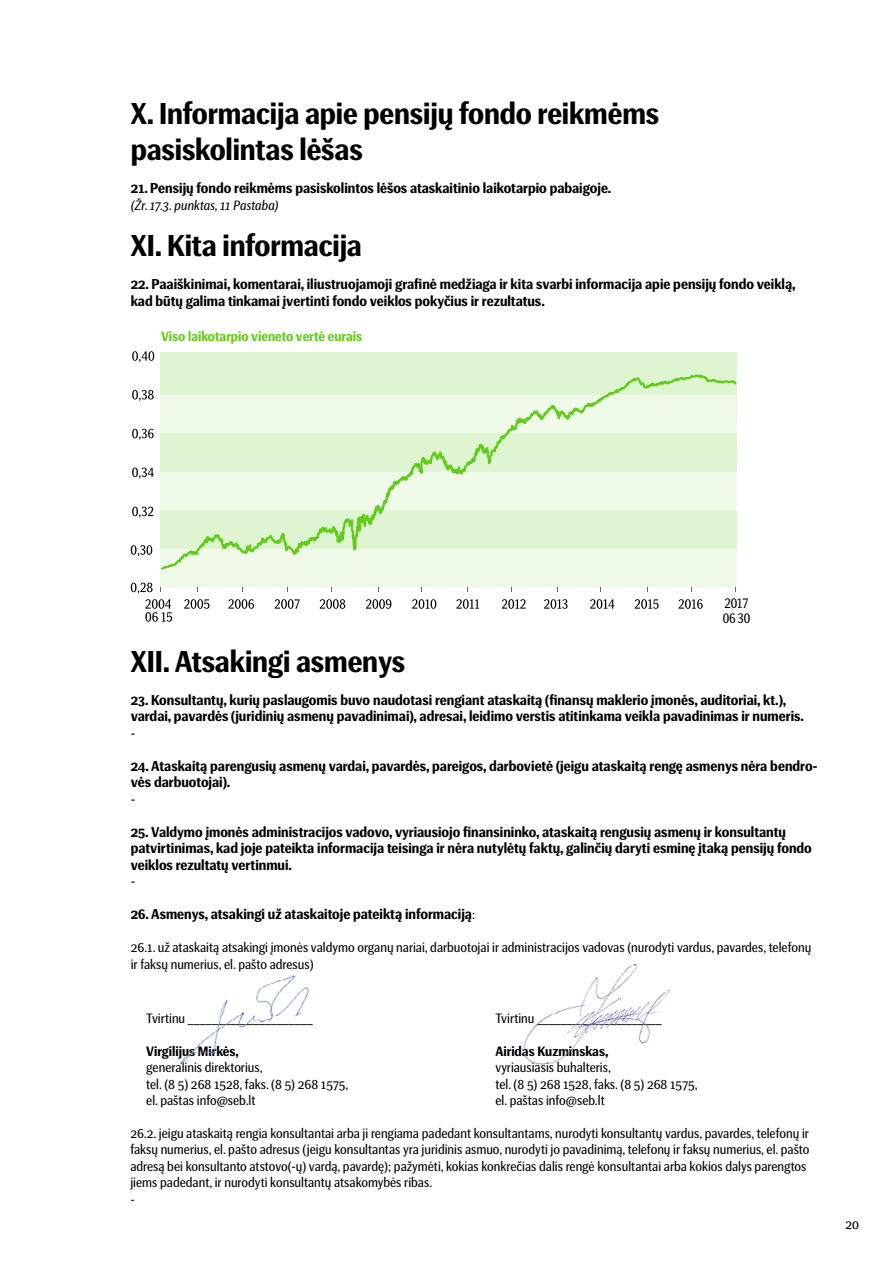
<style>
.page{position:relative;width:893px;height:1263px;background:#fff}
.page>*{position:absolute;margin:0;border:0;box-sizing:border-box;transform-origin:0 0}
.t1{font:700 30px/36px "SEB Basic";letter-spacing:-.005em;color:#000}
.t2{font:700 14.25px/16.5px "SEB Basic";color:#000}
.t3{font:14.25px/15px "SEB Basic";letter-spacing:-.025em;color:#000;scale:.9 1}
.t4{font:14.25px "SEB Basic";letter-spacing:-.025em;color:#000}
.t5{font:13.5px/16.5px "SEB Basic";color:#000}
.t6{font:700 13.5px "SEB Basic";color:#000}
.t7{font:700 13.5px "SEB Basic";color:#60cd18}
.t8{font:italic 13.5px "SEB Basic";color:#000}
.s1{font-weight:400;font-size:13.5px}
</style>
<div class="page">
<div style="left:160px;top:352px;width:576px;height:39px;background:#dff5d1"></div>
<div style="left:160px;top:571px;width:576px;height:16px;background:#effae8"></div>
<svg style="left:131px;top:545px;width:21px;height:11px"></svg>
<svg style="left:131px;top:583px;width:22px;height:10px"></svg>
<svg style="left:132px;top:507px;width:21px;height:11px"></svg>
<svg style="left:132px;top:468px;width:22px;height:10px"></svg>
<svg style="left:132px;top:429px;width:22px;height:11px"></svg>
<svg style="left:132px;top:390px;width:22px;height:11px"></svg>
<svg style="left:132px;top:351px;width:22px;height:11px"></svg>
<svg style="left:184px;top:599px;width:25px;height:10px"></svg>
<svg style="left:228px;top:599px;width:26px;height:10px"></svg>
<svg style="left:275px;top:599px;width:25px;height:10px"></svg>
<svg style="left:320px;top:599px;width:25px;height:10px"></svg>
<svg style="left:366px;top:599px;width:25px;height:10px"></svg>
<svg style="left:412px;top:599px;width:24px;height:10px"></svg>
<svg style="left:456px;top:599px;width:23px;height:10px"></svg>
<svg style="left:502px;top:599px;width:24px;height:10px"></svg>
<svg style="left:544px;top:599px;width:24px;height:10px"></svg>
<svg style="left:590px;top:599px;width:24px;height:10px"></svg>
<svg style="left:635px;top:599px;width:24px;height:10px"></svg>
<svg style="left:679px;top:599px;width:24px;height:10px"></svg>
<svg style="left:145px;top:599px;width:27px;height:23px"></svg>
<img style="left:180px;top:975px;width:129px;height:89px">
<img style="left:522px;top:964px;width:148px;height:101px">
<svg style="left:160px;top:371px;width:577px;height:200px;background:#e3f6d7"></svg>
<h1 class="t1" style="left:131px;top:97px;width:530px">X. Informacija apie pensijų fondo reikmėms pasiskolintas lėšas</h1>
<p class="t2" style="left:131px;top:180px;width:482px">21. Pensijų fondo reikmėms pasiskolintos lėšos ataskaitinio laikotarpio pabaigoje.</p>
<p class="t8" style="left:131px;top:197px;width:149px">(Žr. 17.3. punktas, 11 Pastaba)</p>
<h1 class="t1" style="left:131px;top:229px;width:233px">XI. Kita informacija</h1>
<p class="t2" style="left:131px;top:276px;width:666px">22. Paaiškinimai, komentarai, iliustruojamoji grafinė medžiaga ir kita svarbi informacija apie pensijų fondo veiklą, kad būtų galima tinkamai įvertinti fondo veiklos pokyčius ir rezultatus.</p>
<p class="t7" style="left:161px;top:328px;width:203px">Viso laikotarpio vieneto vertė eurais</p>
<p class="t3" style="left:723px;top:596px;width:32px">2017<br>06 30</p>
<h1 class="t1" style="left:131px;top:644px;width:276px">XII. Atsakingi asmenys</h1>
<p class="t2" style="left:131px;top:692px;width:675px">23. Konsultantų, kurių paslaugomis buvo naudotasi rengiant ataskaitą (finansų maklerio įmonės, auditoriai, kt.), vardai, pavardės (juridinių asmenų pavadinimai), adresai, leidimo verstis atitinkama veikla pavadinimas ir numeris.</p>
<p class="t4" style="left:131px;top:725px;width:6px">-</p>
<p class="t2" style="left:131px;top:758px;width:688px">24. Ataskaitą parengusių asmenų vardai, pavardės, pareigos, darbovietė (jeigu ataskaitą rengę asmenys nėra bendro&shy;vės darbuotojai).</p>
<p class="t4" style="left:131px;top:791px;width:6px">-</p>
<p class="t2" style="left:131px;top:824px;width:683px">25. Valdymo įmonės administracijos vadovo, vyriausiojo finansininko, ataskaitą rengusių asmenų ir konsultantų patvirtinimas, kad joje pateikta informacija teisinga ir nėra nutylėtų faktų, galinčių daryti esminę įtaką pensijų fondo veiklos rezultatų vertinmui.</p>
<p class="t4" style="left:131px;top:873px;width:6px">-</p>
<p class="t2" style="left:131px;top:906px;width:346px">26. Asmenys, atsakingi už ataskaitoje pateiktą informaciją<span class="s1">:</span></p>
<p class="t5" style="left:131px;top:939px;width:682px">26.1. už ataskaitą atsakingi įmonės valdymo organų nariai, darbuotojai ir administracijos vadovas (nurodyti vardus, pavardes, telefonų ir faksų numerius, el. pašto adresus)</p>
<p class="t5" style="left:495px;top:1010px;width:168px">Tvirtinu _____________________</p>
<p class="t6" style="left:495px;top:1043px;width:114px">Airidas Kuzminskas,</p>
<p class="t5" style="left:495px;top:1060px;width:204px">vyriausiasis buhalteris,<br>tel. (8 5) 268 1528, faks. (8 5) 268 1575, el. paštas info@seb.lt</p>
<p class="t5" style="left:130px;top:1125px;width:681px">26.2. jeigu ataskaitą rengia konsultantai arba ji rengiama padedant konsultantams, nurodyti konsultantų vardus, pavardes, telefonų ir faksų numerius, el. pašto adresus (jeigu konsultantas yra juridinis asmuo, nurodyti jo pavadinimą, telefonų ir faksų numerius, el. pašto adresą bei konsultanto atstovo(-ų) vardą, pavardę); pažymėti, kokias konkrečias dalis rengė konsultantai arba kokios dalys parengtos jiems padedant, ir nurodyti konsultantų atsakomybės ribas.<br>-</p>
<p class="t5" style="left:146px;top:1010px;width:168px">Tvirtinu _____________________</p>
<p class="t6" style="left:146px;top:1043px;width:94px">Virgilijus Mirkės,</p>
<p class="t5" style="left:146px;top:1060px;width:204px">generalinis direktorius,<br>tel. (8 5) 268 1528, faks. (8 5) 268 1575, el. paštas info@seb.lt</p>
<p class="t5" style="left:845px;top:1216px;width:15px">20</p>
</div>
